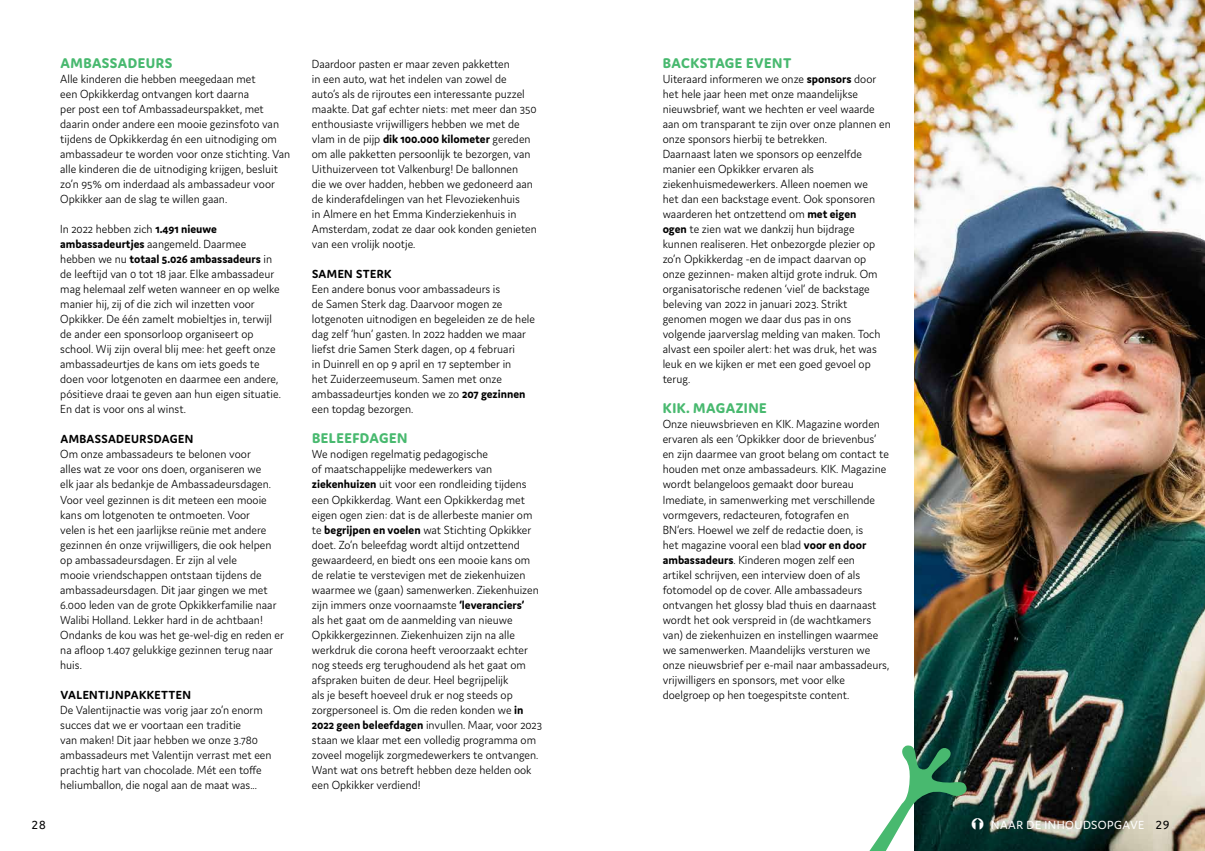
<style>
.page{position:relative;width:1205px;height:851px;background:#fff}
.page>*{position:absolute;margin:0;border:0;box-sizing:border-box;transform-origin:0 0}
.t1{font:800 15px "Domus";letter-spacing:.035em;color:#48b96f}
.t2{font:300 12.5px/15px "Domus";color:#000;scale:.95 1}
.t3{font:700 12.5px "Domus";letter-spacing:.035em;color:#000}
.t4{font:12.5px "Domus";letter-spacing:.035em;color:#fff}
.t5{font:12.5px "Domus Titling";color:#000}
.s1{font-weight:700}
.s2{font-family:"Domus Titling";color:#000}
</style>
<div class="page">
<img style="left:914px;top:0;width:291px;height:850px">
<svg style="left:870px;top:744px;width:113px;height:106px"></svg>
<p class="t1" style="left:60px;top:55px;width:113px">AMBASSADEURS</p>
<p class="t2" style="left:60px;top:71px;width:244px">Alle kinderen die hebben meegedaan met<br>een Opkikkerdag ontvangen kort daarna<br>per post een tof Ambassadeurspakket, met daarin onder andere een mooie gezinsfoto van tijdens de Opkikkerdag én een uitnodiging om ambassadeur te worden voor onze stichting. Van alle kinderen die de uitnodiging krijgen, besluit zo’n 95% om inderdaad als ambassadeur voor Opkikker aan de slag te willen gaan.</p>
<p class="t2" style="left:60px;top:221px;width:234px">In 2022 hebben zich <span class="s1">1.491 nieuwe ambassadeurtjes</span> aangemeld. Daarmee hebben we nu <span class="s1">totaal 5.026 ambassadeurs</span> in de leeftijd van 0 tot 18 jaar. Elke ambassadeur mag helemaal zelf weten wanneer en op welke manier hij, zij of die zich wil inzetten voor Opkikker. De één zamelt mobieltjes in, terwijl de ander een sponsorloop organiseert op school. Wij zijn overal blij mee: het geeft onze ambassadeurtjes de kans om iets goeds te doen voor lotgenoten en daarmee een andere, pósitieve draai te geven aan hun eigen situatie.<br>En dat is voor ons al winst.</p>
<p class="t3" style="left:60px;top:432px;width:134px">AMBASSADEURSDAGEN</p>
<p class="t2" style="left:60px;top:446px;width:237px">Om onze ambassadeurs te belonen voor<br>alles wat ze voor ons doen, organiseren we<br>elk jaar als bedankje de Ambassadeursdagen.<br>Voor veel gezinnen is dit meteen een mooie kans om lotgenoten te ontmoeten. Voor<br>velen is het een jaarlijkse reünie met andere gezinnen én onze vrijwilligers, die ook helpen op ambassadeursdagen. Er zijn al vele<br>mooie vriendschappen ontstaan tijdens de ambassadeursdagen. Dit jaar gingen we met 6.000 leden van de grote Opkikkerfamilie naar Walibi Holland. Lekker hard in de achtbaan!<br>Ondanks de kou was het ge-wel-dig en reden er na afloop 1.407 gelukkige gezinnen terug naar huis.</p>
<p class="t3" style="left:60px;top:687px;width:132px">VALENTIJNPAKKETTEN</p>
<p class="t2" style="left:60px;top:701px;width:224px">De Valentijnactie was vorig jaar zo’n enorm succes dat we er voortaan een traditie<br>van maken! Dit jaar hebben we onze 3.780 ambassadeurs met Valentijn verrast met een prachtig hart van chocolade. Mét een toffe heliumballon, die nogal aan de maat was...</p>
<p class="t2" style="left:312px;top:56px;width:238px">Daardoor pasten er maar zeven pakketten<br>in een auto, wat het indelen van zowel de auto’s als de rijroutes een interessante puzzel maakte. Dat gaf echter niets: met meer dan 350 enthousiaste vrijwilligers hebben we met de vlam in de pijp <span class="s1">dik 100.000 kilometer</span> gereden om alle pakketten persoonlijk te bezorgen, van Uithuizerveen tot Valkenburg! De ballonnen<br>die we over hadden, hebben we gedoneerd aan de kinderafdelingen van het Flevoziekenhuis<br>in Almere en het Emma Kinderziekenhuis in Amsterdam, zodat ze daar ook konden genieten van een vrolijk nootje.</p>
<p class="t3" style="left:312px;top:267px;width:81px">SAMEN STERK</p>
<p class="t2" style="left:312px;top:281px;width:236px">Een andere bonus voor ambassadeurs is<br>de Samen Sterk dag. Daarvoor mogen ze lotgenoten uitnodigen en begeleiden ze de hele dag zelf ‘hun’ gasten. In 2022 hadden we maar liefst drie Samen Sterk dagen, op 4 februari<br>in Duinrell en op 9 april en 17 september in<br>het Zuiderzeemuseum. Samen met onze ambassadeurtjes konden we zo <span class="s1">207 gezinnen </span>een topdag bezorgen.</p>
<p class="t1" style="left:312px;top:430px;width:97px">BELEEFDAGEN</p>
<p class="t2" style="left:312px;top:446px;width:244px">We nodigen regelmatig pedagogische<br>of maatschappelijke medewerkers van <span class="s1">ziekenhuizen</span> uit voor een rondleiding tijdens een Opkikkerdag. Want een Opkikkerdag met eigen ogen zien: dat is de allerbeste manier om te <span class="s1">begrijpen en voelen</span> wat Stichting Opkikker doet. Zo’n beleefdag wordt altijd ontzettend gewaardeerd, en biedt ons een mooie kans om de relatie te verstevigen met de ziekenhuizen waarmee we (gaan) samenwerken. Ziekenhuizen zijn immers onze voornaamste <span class="s1">‘leveranciers’<br></span>als het gaat om de aanmelding van nieuwe Opkikkergezinnen. Ziekenhuizen zijn na alle werkdruk die corona heeft veroorzaakt echter nog steeds erg terughoudend als het gaat om afspraken buiten de deur. Heel begrijpelijk<br>als je beseft hoeveel druk er nog steeds op zorgpersoneel is. Om die reden konden we <span class="s1">in 2022 geen beleefdagen</span> invullen. Maar, voor 2023 staan we klaar met een volledig programma om zoveel mogelijk zorgmedewerkers te ontvangen.<br>Want wat ons betreft hebben deze helden ook een Opkikker verdiend!</p>
<p class="t1" style="left:663px;top:55px;width:130px">BACKSTAGE EVENT</p>
<p class="t2" style="left:663px;top:71px;width:242px">Uiteraard informeren we onze <span class="s1">sponsors</span> door het hele jaar heen met onze maandelijkse nieuwsbrief, want we hechten er veel waarde aan om transparant te zijn over onze plannen en onze sponsors hierbij te betrekken.<br>Daarnaast laten we sponsors op eenzelfde manier een Opkikker ervaren als ziekenhuismedewerkers. Alleen noemen we<br>het dan een backstage event. Ook sponsoren waarderen het ontzettend om <span class="s1">met eigen<br>ogen</span> te zien wat we dankzij hun bijdrage kunnen realiseren. Het onbezorgde plezier op zo’n Opkikkerdag -en de impact daarvan op onze gezinnen- maken altijd grote indruk. Om organisatorische redenen ‘viel’ de backstage beleving van 2022 in januari 2023. Strikt genomen mogen we daar dus pas in ons volgende jaarverslag melding van maken. Toch alvast een spoiler alert: het was druk, het was leuk en we kijken er met een goed gevoel op terug.</p>
<p class="t1" style="left:663px;top:400px;width:105px">KIK. MAGAZINE</p>
<p class="t2" style="left:663px;top:416px;width:240px">Onze nieuwsbrieven en KIK. Magazine worden ervaren als een ‘Opkikker door de brievenbus’ en zijn daarmee van groot belang om contact te houden met onze ambassadeurs. KIK. Magazine wordt belangeloos gemaakt door bureau Imediate, in samenwerking met verschillende vormgevers, redacteuren, fotografen en<br>BN’ers. Hoewel we zelf de redactie doen, is<br>het magazine vooral een blad <span class="s1">voor en door ambassadeurs</span>. Kinderen mogen zelf een<br>artikel schrijven, een interview doen of als fotomodel op de cover. Alle ambassadeurs ontvangen het glossy blad thuis en daarnaast wordt het ook verspreid in (de wachtkamers van) de ziekenhuizen en instellingen waarmee we samenwerken. Maandelijks versturen we onze nieuwsbrief per e-mail naar ambassadeurs, vrijwilligers en sponsors, met voor elke doelgroep op hen toegespitste content.</p>
<p class="t5" style="left:31px;top:817px;width:16px">28</p>
<p class="t4" style="left:991px;top:817px;width:180px">NAAR DE INHOUDSOPGAVE <span class="s2">29</span></p>
</div>
